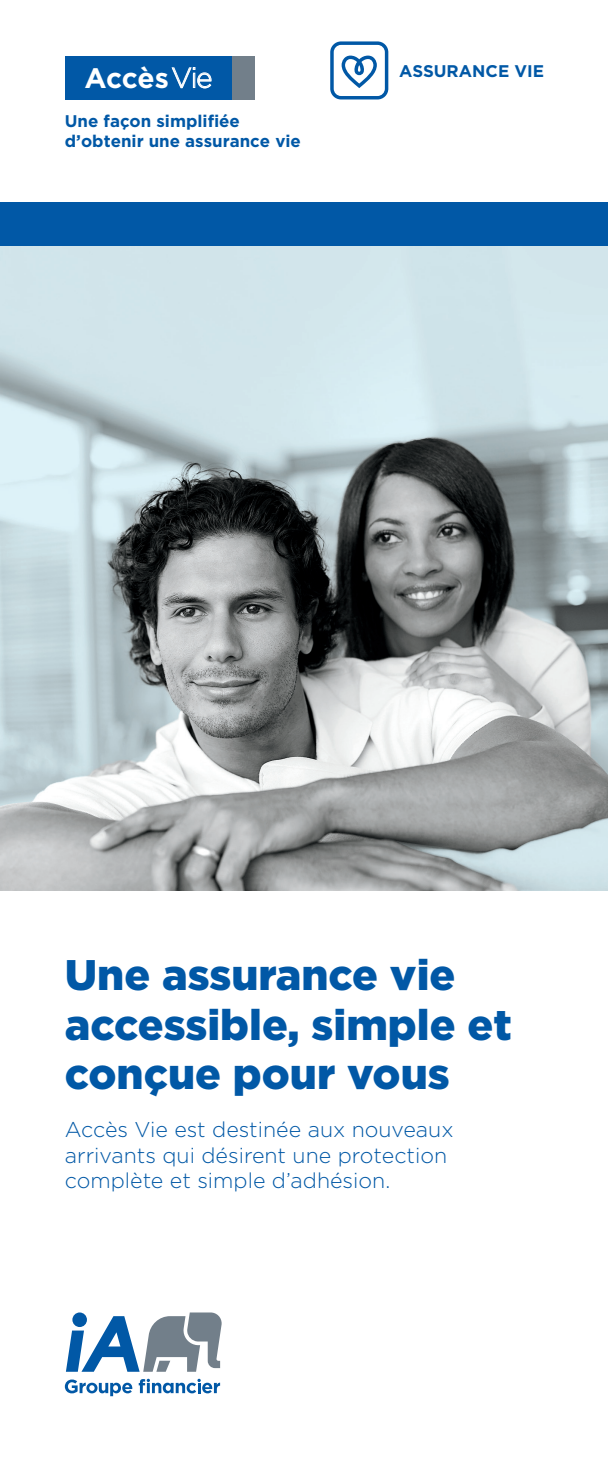
<style>
.page{position:relative;width:608px;height:1458px;background:#fff}
.page>*{position:absolute;margin:0;border:0;box-sizing:border-box;transform-origin:0 0}
.t1{font:900 42.75px/49.5px "Gotham";color:#0158a6}
.t2{font:700 28.12px "Gotham";letter-spacing:-.015em;color:#fff}
.t3{font:300 21.38px/25.7px "Gotham";color:#0158a6}
.t4{font:700 16.88px/20.2px "Gotham";color:#0158a6}
.s1{font-weight:300}
</style>
<div class="page">
<svg style="left:66px;top:1312px;width:155px;height:60px"></svg>
<svg style="left:65px;top:1380px;width:67px;height:16px"></svg>
<svg style="left:139px;top:1379px;width:81px;height:14px"></svg>
<div style="left:0;top:202px;width:608px;height:44px;background:#0158a6"></div>
<div style="left:65px;top:56px;width:167px;height:43px;background:#0158a6"></div>
<svg style="left:171px;top:67px;width:40px;height:21px"></svg>
<div style="left:232px;top:56px;width:22px;height:43px;background:#727f8a"></div>
<svg style="left:330px;top:41px;width:58px;height:58px"></svg>
<img style="left:0;top:246px;width:608px;height:645px">
<h2 class="t2" style="left:85px;top:59px;width:129px">Accès<span class="s1">Vie</span></h2>
<p class="t4" style="left:65px;top:111px;width:237px">Une façon simplifiée d’obtenir une assurance vie</p>
<p class="t4" style="left:399px;top:61px;width:146px">ASSURANCE VIE</p>
<h1 class="t1" style="left:65px;top:950px;width:448px">Une assurance vie accessible, simple et conçue pour vous</h1>
<p class="t3" style="left:65px;top:1116px;width:390px">Accès Vie est destinée aux nouveaux arrivants qui désirent une protection complète et simple d’adhésion.</p>
</div>
